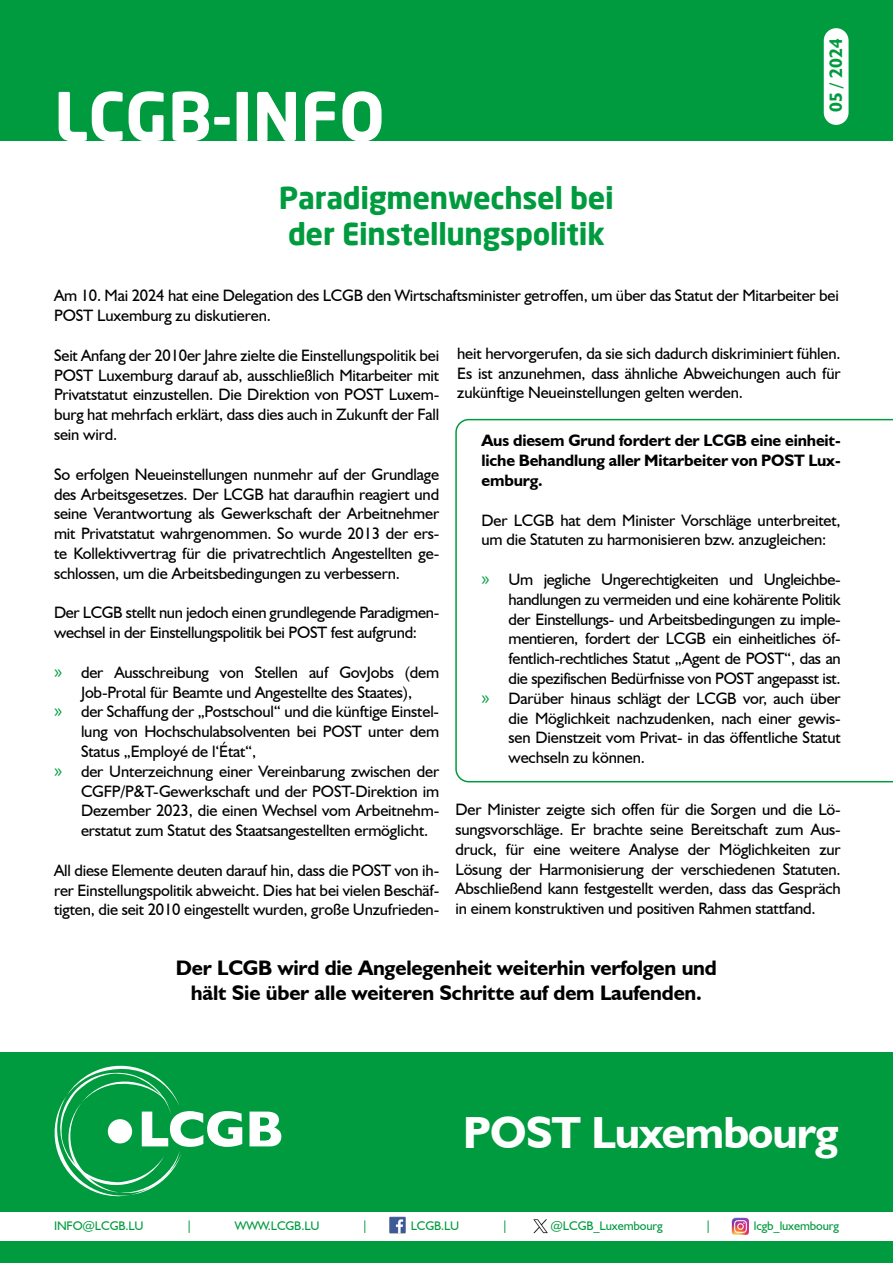
<style>
.page{position:relative;width:893px;height:1263px;background:#fff}
.page>*{position:absolute;margin:0;border:0;box-sizing:border-box;transform-origin:0 0}
.t1{font:700 66px "Neo Sans";color:#fff}
.t2{font:700 45px "Humanist 521 BT";letter-spacing:-.02em;color:#fff}
.t3{font:700 30px/36px "Neo Sans";letter-spacing:-.01em;color:#009b3e;text-align:center}
.t4{font:700 21px/25.2px "Humanist 521 BT";letter-spacing:-.01em;color:#000;text-align:center}
.t5{font:700 18px "Humanist 521 BT";color:#009b3e}
.t6{font:16.5px/19.8px "Humanist 521 BT";letter-spacing:-.01em;color:#000;text-align:justify}
.t7{font:700 16.5px/19.8px "Humanist 521 BT";letter-spacing:-.01em;color:#000;text-align:justify}
.t8{font:12.45px "Humanist 521 BT";letter-spacing:-.01em;color:#009b3e}
.s1{font-family:"Myriad Pro";font-size:19.5px;color:#009b3e}
</style>
<div class="page">
<svg style="left:455px;top:419px;width:438px;height:363px"></svg>
<div style="left:0;top:1052px;width:893px;height:211px;background:#009b3e"></div>
<div style="left:0;top:1212px;width:893px;height:29px;background:#fff"></div>
<img style="left:389px;top:1217px;width:17px;height:17px">
<img style="left:533px;top:1219px;width:15px;height:15px">
<img style="left:732px;top:1217px;width:17px;height:18px">
<div style="left:0;top:0;width:893px;height:140px;background:#009b3e"></div>
<div style="left:824px;top:28px;width:24px;height:97px;background:#fff;border-radius:12px"></div>
<svg style="left:54px;top:1065px;width:188px;height:132px"></svg>
<svg style="left:250px;top:1111px;width:31px;height:35px"></svg>
<h1 class="t1" style="left:54px;top:74px;width:332px">LCGB-INFO</h1>
<p class="t5" style="left:825px;top:112px;width:75px;rotate:-90deg">05 / 2024</p>
<h3 class="t3" style="left:279px;top:179px;width:337px">Paradigmenwechsel bei der Einstellungspolitik</h3>
<p class="t6" style="left:54px;top:285px;width:786px">Am 10. Mai 2024 hat eine Delegation des LCGB den Wirtschaftsminister getroffen, um über das Statut der Mitarbeiter bei<br>POST Luxemburg zu diskutieren.</p>
<p class="t6" style="left:54px;top:345px;width:387px">Seit Anfang der 2010er Jahre zielte die Einstellungspolitik bei POST Luxemburg darauf ab, ausschließlich Mitarbeiter mit Privatstatut einzustellen. Die Direktion von POST Luxem&shy;burg hat mehrfach erklärt, dass dies auch in Zukunft der Fall sein wird.</p>
<p class="t6" style="left:54px;top:464px;width:387px">So erfolgen Neueinstellungen nunmehr auf der Grundlage des Arbeitsgesetzes. Der LCGB hat daraufhin reagiert und seine Verantwortung als Gewerkschaft der Arbeitnehmer mit Privatstatut wahrgenommen. So wurde 2013 der ers&shy;te Kollektivvertrag für die privatrechtlich Angestellten ge&shy;schlossen, um die Arbeitsbedingungen zu verbessern.</p>
<p class="t6" style="left:54px;top:602px;width:387px">Der LCGB stellt nun jedoch einen grundlegende Paradigmen&shy;wechsel in der Einstellungspolitik bei POST fest aufgrund:</p>
<p class="t6" style="left:54px;top:662px;width:387px"><span class="s1">»</span> der Ausschreibung von Stellen auf GovJobs (dem</p>
<p class="t6" style="left:81px;top:682px;width:333px">Job-Protal für Beamte und Angestellte des Staates),</p>
<p class="t6" style="left:54px;top:701px;width:387px"><span class="s1">»</span> der Schaffung der „Postschoul“ und die künftige Einstel-</p>
<p class="t6" style="left:81px;top:721px;width:360px">lung von Hochschulabsolventen bei POST unter dem</p>
<p class="t6" style="left:81px;top:741px;width:177px">Status „Employé de l‘État“,</p>
<p class="t6" style="left:54px;top:761px;width:387px"><span class="s1">»</span> der Unterzeichnung einer Vereinbarung zwischen der</p>
<p class="t6" style="left:81px;top:781px;width:360px">CGFP/P&amp;T-Gewerkschaft und der POST-Direktion im</p>
<p class="t6" style="left:81px;top:800px;width:360px">Dezember 2023, die einen Wechsel vom Arbeitnehm-</p>
<p class="t6" style="left:81px;top:820px;width:349px">erstatut zum Statut des Staatsangestellten ermöglicht.</p>
<p class="t6" style="left:54px;top:860px;width:387px">All diese Elemente deuten darauf hin, dass die POST von ih&shy;rer Einstellungspolitik abweicht. Dies hat bei vielen Beschäf&shy;tigten, die seit 2010 eingestellt wurden, große Unzufrieden-</p>
<p class="t6" style="left:457px;top:343px;width:385px">heit hervorgerufen, da sie sich dadurch diskriminiert fühlen.<br>Es ist anzunehmen, dass ähnliche Abweichungen auch für zukünftige Neueinstellungen gelten werden.</p>
<p class="t7" style="left:482px;top:430px;width:361px">Aus diesem Grund fordert der LCGB eine einheit&shy;liche Behandlung aller Mitarbeiter von POST Lux&shy;emburg.</p>
<p class="t6" style="left:482px;top:510px;width:361px">Der LCGB hat dem Minister Vorschläge unterbreitet, um die Statuten zu harmonisieren bzw. anzugleichen:</p>
<p class="t6" style="left:482px;top:569px;width:361px"><span class="s1">»</span> Um jegliche Ungerechtigkeiten und Ungleichbe-</p>
<p class="t6" style="left:509px;top:589px;width:334px">handlungen zu vermeiden und eine kohärente Politik</p>
<p class="t6" style="left:509px;top:609px;width:334px">der Einstellungs- und Arbeitsbedingungen zu imple-</p>
<p class="t6" style="left:509px;top:628px;width:334px">mentieren, fordert der LCGB ein einheitliches öf-</p>
<p class="t6" style="left:509px;top:648px;width:334px">fentlich-rechtliches Statut „Agent de POST“, das an</p>
<p class="t6" style="left:509px;top:668px;width:334px">die spezifischen Bedürfnisse von POST angepasst ist.</p>
<p class="t6" style="left:482px;top:688px;width:361px"><span class="s1">»</span> Darüber hinaus schlägt der LCGB vor, auch über</p>
<p class="t6" style="left:509px;top:708px;width:334px">die Möglichkeit nachzudenken, nach einer gewis-</p>
<p class="t6" style="left:509px;top:727px;width:334px">sen Dienstzeit vom Privat- in das öffentliche Statut</p>
<p class="t6" style="left:509px;top:747px;width:138px">wechseln zu können.</p>
<p class="t6" style="left:455px;top:799px;width:387px">Der Minister zeigte sich offen für die Sorgen und die Lö&shy;sungsvorschläge. Er brachte seine Bereitschaft zum Aus&shy;druck, für eine weitere Analyse der Möglichkeiten zur Lösung der Harmonisierung der verschiedenen Statuten.<br>Abschließend kann festgestellt werden, dass das Gespräch in einem konstruktiven und positiven Rahmen stattfand.</p>
<p class="t4" style="left:176px;top:954px;width:542px">Der LCGB wird die Angelegenheit weiterhin verfolgen und hält Sie über alle weiteren Schritte auf dem Laufenden.</p>
<h2 class="t2" style="left:463px;top:1104px;width:377px">POST Luxembourg</h2>
<p class="t8" style="left:54px;top:1218px;width:91px">INFO@LCGB.LU</p>
<p class="t8" style="left:186px;top:1218px;width:8px">|</p>
<p class="t8" style="left:235px;top:1218px;width:86px">WWW.LCGB.LU</p>
<p class="t8" style="left:362px;top:1218px;width:8px">|</p>
<p class="t8" style="left:411px;top:1218px;width:50px">LCGB.LU</p>
<p class="t8" style="left:502px;top:1218px;width:8px">|</p>
<p class="t8" style="left:551px;top:1218px;width:114px">@LCGB_Luxembourg</p>
<p class="t8" style="left:705px;top:1218px;width:8px">|</p>
<p class="t8" style="left:754px;top:1218px;width:87px">lcgb_luxembourg</p>
</div>
